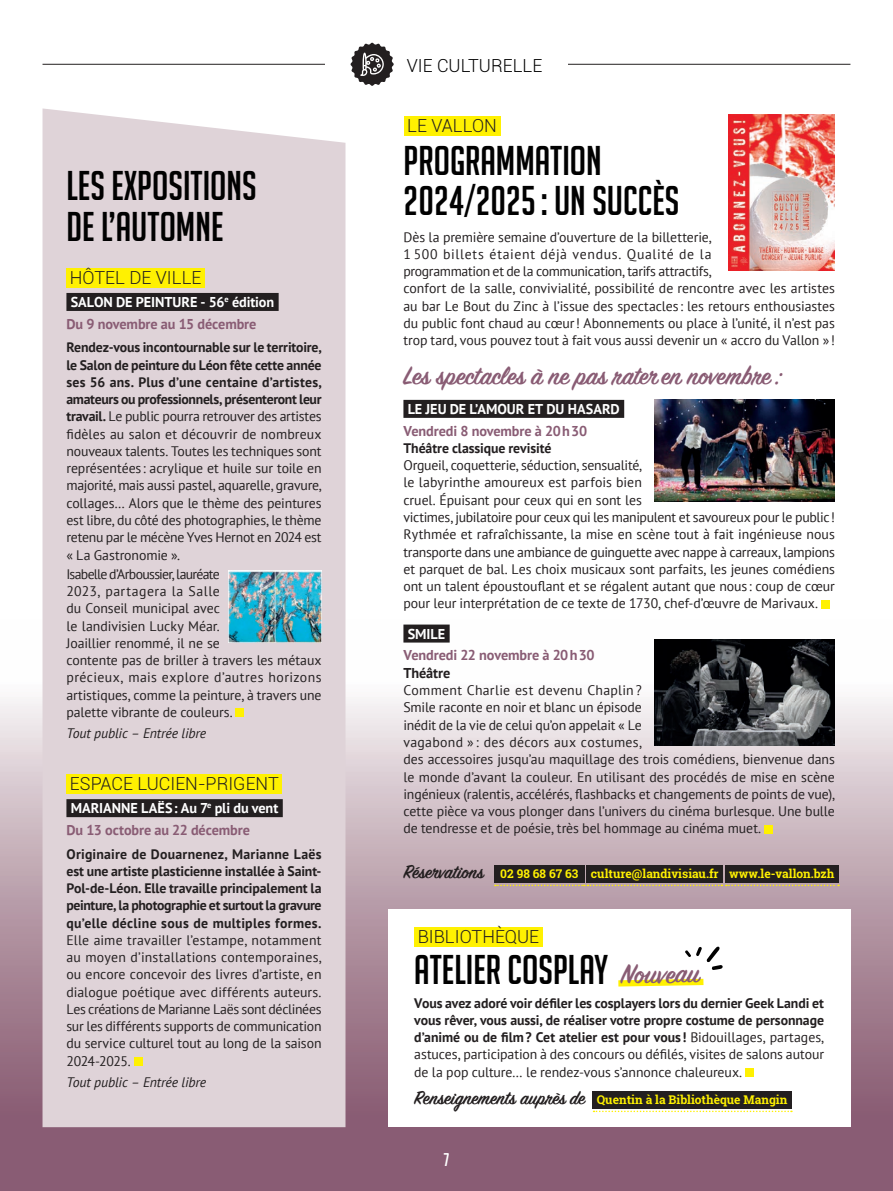
<style>
.page{position:relative;width:893px;height:1191px;background:#fff}
.page>*{position:absolute;margin:0;border:0;box-sizing:border-box;transform-origin:0 0}
.t1{font:40.5px/40.5px "Big Noodle Titling";color:#010101}
.t2{font:600 30px "Sign Painter House Script";color:#895c74}
.t3{font:600 28.5px "Sign Painter House Script";color:#895c74}
.t4{font:300 18px "Roboto";color:#231f20}
.t5{font:300 18px "Roboto";color:#010101}
.t6{font:18px "Big Noodle Titling";color:#fff}
.t7{font:700 14.25px/21.8px "PT Sans";letter-spacing:-.005em;color:#fff}
.t8{font:700 14.25px "PT Sans";letter-spacing:-.005em;color:#895c74}
.t9{font:700 14.25px "PT Sans";letter-spacing:-.005em;color:#231f20}
.t10{font:13.8px/17.2px "PT Sans";letter-spacing:-.005em;color:#231f20}
.t11{font:700 13.8px/17.2px "PT Sans";letter-spacing:-.005em;color:#231f20;text-align:justify}
.t12{font:italic 13.8px "PT Sans";letter-spacing:-.01em;color:#231f20}
.t13{font:700 12px "Roboto Slab";color:#fff101}
.s1{color:#895c74}
.s2{font-weight:700}
.s3{font-family:"Sign Painter House Script";font-weight:600;font-size:21px;color:#231f20}
.s4{font-weight:400}
</style>
<div class="page">
<svg style="left:0;top:620px;width:893px;height:571px"></svg>
<hr style="left:43px;top:64px;width:807px;height:1px;background:#231f20">
<div style="left:325px;top:43px;width:243px;height:43px;background:#fff"></div>
<svg style="left:351px;top:43px;width:43px;height:43px"></svg>
<div style="left:388px;top:909px;width:462px;height:218px;background:#fff"></div>
<div style="left:43px;top:108px;width:302px;height:1019px;background:#dfd3d8"></div>
<div style="left:66px;top:799px;width:217px;height:18px;background:#231f20"></div>
<div style="left:134px;top:1057px;width:8px;height:8px;background:#fff101"></div>
<div style="left:66px;top:293px;width:213px;height:18px;background:#231f20"></div>
<div style="left:236px;top:708px;width:8px;height:9px;background:#fff101"></div>
<img style="left:228px;top:571px;width:94px;height:72px">
<div style="left:403px;top:400px;width:221px;height:18px;background:#231f20"></div>
<div style="left:403px;top:624px;width:47px;height:18px;background:#231f20"></div>
<div style="left:821px;top:600px;width:8px;height:8px;background:#fff101"></div>
<div style="left:764px;top:825px;width:9px;height:8px;background:#fff101"></div>
<img style="left:655px;top:400px;width:180px;height:102px">
<img style="left:655px;top:639px;width:180px;height:106px">
<img style="left:729px;top:115px;width:106px;height:156px">
<div style="left:494px;top:865px;width:91px;height:17px;background:#231f20"></div>
<div style="left:587px;top:865px;width:136px;height:17px;background:#231f20"></div>
<div style="left:725px;top:865px;width:114px;height:17px;background:#231f20"></div>
<svg style="left:495px;top:884px;width:344px;height:2px"></svg>
<div style="left:404px;top:116px;width:96px;height:20px;background:#fff101"></div>
<div style="left:66px;top:268px;width:139px;height:20px;background:#fff101"></div>
<div style="left:66px;top:774px;width:216px;height:20px;background:#fff101"></div>
<div style="left:745px;top:1068px;width:9px;height:8px;background:#fff101"></div>
<div style="left:593px;top:1091px;width:199px;height:17px;background:#231f20"></div>
<svg style="left:685px;top:946px;width:38px;height:24px"></svg>
<svg style="left:618px;top:978px;width:85px;height:8px"></svg>
<svg style="left:593px;top:1110px;width:199px;height:2px"></svg>
<div style="left:414px;top:926px;width:129px;height:20px;background:#fff101"></div>
<h1 class="t1" style="left:66px;top:165px;width:192px">LES EXPOSITIONS<br>DE L’AUTOMNE</h1>
<h3 class="t4" style="left:70px;top:265px;width:133px">HÔTEL DE VILLE</h3>
<p class="t7" style="left:66px;top:291px;width:209px">SALON DE PEINTURE - 56<sup>e</sup> édition<br><span class="s1">Du 9 novembre au 15 décembre</span></p>
<p class="t10" style="left:66px;top:339px;width:257px;text-align:justify"><span class="s2">Rendez-vous incontournable sur le territoire, le Salon de peinture du Léon fête cette année ses 56 ans. Plus d’une centaine d’artistes, amateurs ou professionnels, présenteront leur travail.</span> Le public pourra retrouver des artistes fidèles au salon et découvrir de nombreux nouveaux talents. Toutes les techniques sont représentées : acrylique et huile sur toile en majorité, mais aussi pastel, aquarelle, gravure, collages… Alors que le thème des peintures est libre, du côté des photographies, le thème retenu par le mécène Yves Hernot en 2024 est « La Gastronomie ».</p>
<p class="t10" style="left:66px;top:565px;width:257px">Isabelle d’Arboussier, lauréate<br>2023, partagera la Salle<br>du Conseil municipal avec<br>le landivisien Lucky Méar.<br>Joaillier renommé, il ne se<br>contente pas de briller à travers les métaux précieux, mais explore d’autres horizons artistiques, comme la peinture, à travers une palette vibrante de couleurs.</p>
<p class="t12" style="left:66px;top:724px;width:141px">Tout public – Entrée libre</p>
<h3 class="t4" style="left:70px;top:771px;width:210px">ESPACE LUCIEN-PRIGENT</h3>
<p class="t7" style="left:66px;top:797px;width:213px">MARIANNE LAËS : Au 7<sup>e</sup> pli du vent<br><span class="s1">Du 13 octobre au 22 décembre</span></p>
<p class="t11" style="left:66px;top:845px;width:257px">Originaire de Douarnenez, Marianne Laës est une artiste plasticienne installée à Saint-Pol-de-Léon. Elle travaille principalement la peinture, la photographie et surtout la gravure qu’elle décline sous de multiples formes.</p>
<p class="t10" style="left:66px;top:931px;width:257px;text-align:justify">Elle aime travailler l’estampe, notamment au moyen d’installations contemporaines, ou encore concevoir des livres d’artiste, en dialogue poétique avec différents auteurs.<br>Les créations de Marianne Laës sont déclinées sur les différents supports de communication du service culturel tout au long de la saison 2024-2025.</p>
<p class="t12" style="left:66px;top:1073px;width:141px">Tout public – Entrée libre</p>
<h3 class="t5" style="left:407px;top:53px;width:137px">VIE CULTURELLE</h3>
<h3 class="t4" style="left:407px;top:113px;width:91px">LE VALLON</h3>
<h1 class="t1" style="left:404px;top:140px;width:277px">PROGRAMMATION<br>2024/2025 : UN SUCCÈS</h1>
<p class="t10" style="left:403px;top:228px;width:433px">Dès la première semaine d’ouverture de la billetterie,<br>1 500 billets étaient déjà vendus. Qualité de la<br>programmation et de la communication, tarifs attractifs,<br>confort de la salle, convivialité, possibilité de rencontre avec les artistes au bar Le Bout du Zinc à l’issue des spectacles : les retours enthousiastes du public font chaud au cœur ! Abonnements ou place à l’unité, il n’est pas trop tard, vous pouvez tout à fait vous aussi devenir un « accro du Vallon » !</p>
<h3 class="t3" style="left:403px;top:358px;width:380px">Les spectacles à ne pas rater en novembre :</h3>
<p class="t7" style="left:408px;top:398px;width:214px">LE JEU DE L’AMOUR ET DU HASARD</p>
<p class="t8" style="left:403px;top:421px;width:185px">Vendredi 8 novembre à 20 h 30</p>
<p class="t11" style="left:403px;top:439px;width:149px">Théâtre classique revisité</p>
<p class="t10" style="left:403px;top:456px;width:433px">Orgueil, coquetterie, séduction, sensualité,<br>le labyrinthe amoureux est parfois bien<br>cruel. Épuisant pour ceux qui en sont les<br>victimes, jubilatoire pour ceux qui les manipulent et savoureux pour le public !<br>Rythmée et rafraîchissante, la mise en scène tout à fait ingénieuse nous transporte dans une ambiance de guinguette avec nappe à carreaux, lampions et parquet de bal. Les choix musicaux sont parfaits, les jeunes comédiens ont un talent époustouflant et se régalent autant que nous : coup de cœur pour leur interprétation de ce texte de 1730, chef-d’œuvre de Marivaux.</p>
<p class="t7" style="left:408px;top:622px;width:39px">SMILE</p>
<p class="t8" style="left:403px;top:646px;width:193px">Vendredi 22 novembre à 20 h 30</p>
<p class="t9" style="left:403px;top:663px;width:48px">Théâtre</p>
<p class="t10" style="left:403px;top:681px;width:433px">Comment Charlie est devenu Chaplin ?<br>Smile raconte en noir et blanc un épisode<br>inédit de la vie de celui qu’on appelait « Le<br>vagabond » : des décors aux costumes,<br>des accessoires jusqu’au maquillage des trois comédiens, bienvenue dans le monde d’avant la couleur. En utilisant des procédés de mise en scène ingénieux (ralentis, accélérés, flashbacks et changements de points de vue), cette pièce va vous plonger dans l’univers du cinéma burlesque. Une bulle de tendresse et de poésie, très bel hommage au cinéma muet.</p>
<p class="t13" style="left:403px;top:865px;width:433px"><span class="s3">Réservations</span> 02 98 68 67 63 culture@landivisiau.fr www.le-vallon.bzh</p>
<h3 class="t4" style="left:418px;top:924px;width:123px">BIBLIOTHÈQUE</h3>
<h1 class="t1" style="left:414px;top:949px;width:195px">ATELIER COSPLAY</h1>
<p class="t11" style="left:414px;top:994px;width:411px">Vous avez adoré voir défiler les cosplayers lors du dernier Geek Landi et vous rêver, vous aussi, de réaliser votre propre costume de personnage d’animé ou de film ? Cet atelier est pour vous ! <span class="s4">Bidouillages, partages, astuces, participation à des concours ou défilés, visites de salons autour de la pop culture… le rendez-vous s’annonce chaleureux.</span></p>
<p class="t13" style="left:414px;top:1091px;width:375px"><span class="s3">Renseignements auprès de</span> Quentin à la Bibliothèque Mangin</p>
<h2 class="t2" style="left:621px;top:956px;width:80px;rotate:-1deg">Nou veau</h2>
<h3 class="t6" style="left:444px;top:1149px;width:7px">7</h3>
</div>
